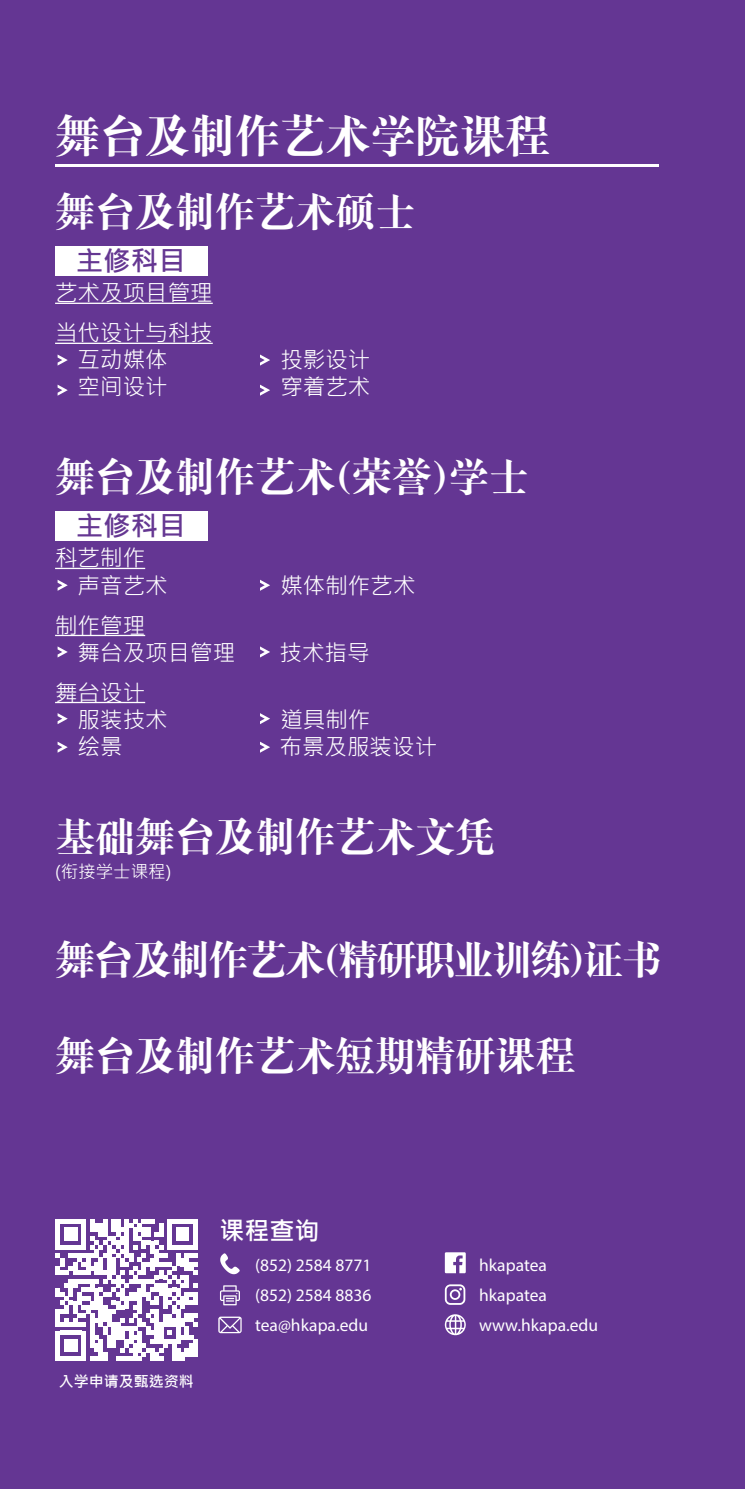
<style>
.page{position:relative;width:745px;height:1489px;background:#fff}
.page>*{position:absolute;margin:0;border:0;box-sizing:border-box;transform-origin:0 0}
.t1{font:45px "GEETYPE Da Biao Song GBT Flash";color:#fff}
.t2{font:40px "GEETYPE Da Biao Song GBT Flash";color:#fff}
.t3{font:40px "GEETYPE Da Biao Song GBT Flash";letter-spacing:-.04em;color:#fff}
.t4{font:27.5px "Microsoft Jheng Hei UI Bold";color:#653792}
.t5{font:25px "Microsoft Jheng Hei UI Bold";color:#fff}
.t6{font:22.5px/27px "Microsoft Jheng Hei UI Regular";color:#fff}
.t7{font:17.5px/30px "Myriad Pro";color:#fff;text-align:justify}
.t8{font:17.5px "Microsoft Jheng Hei UI Regular";color:#fff}
.t9{font:15px "Microsoft Jheng Hei UI Bold";color:#fff}
</style>
<div class="page">
<div style="left:0;top:0;width:744px;height:1488px;background:#643693"></div>
<svg style="left:220px;top:1253px;width:19px;height:21px"></svg>
<svg style="left:220px;top:1285px;width:20px;height:20px"></svg>
<svg style="left:218px;top:1316px;width:23px;height:17px"></svg>
<svg style="left:444px;top:1314px;width:21px;height:21px"></svg>
<svg style="left:444px;top:1252px;width:21px;height:21px"></svg>
<svg style="left:444px;top:1284px;width:21px;height:20px"></svg>
<svg style="left:56px;top:1219px;width:141px;height:141px"></svg>
<div style="left:55px;top:246px;width:152px;height:29px;background:#fff"></div>
<div style="left:55px;top:511px;width:152px;height:30px;background:#fff"></div>
<hr style="left:55px;top:164px;width:603px;height:2px;background:#fff">
<hr style="left:55px;top:302px;width:158px;height:2px;background:#fff">
<hr style="left:55px;top:342px;width:158px;height:2px;background:#fff">
<hr style="left:55px;top:567px;width:90px;height:2px;background:#fff">
<hr style="left:55px;top:634px;width:90px;height:2px;background:#fff">
<hr style="left:55px;top:701px;width:90px;height:2px;background:#fff">
<svg style="left:58px;top:354px;width:10px;height:11px"></svg>
<svg style="left:58px;top:385px;width:10px;height:10px"></svg>
<svg style="left:260px;top:354px;width:10px;height:11px"></svg>
<svg style="left:260px;top:384px;width:10px;height:11px"></svg>
<svg style="left:58px;top:580px;width:10px;height:10px"></svg>
<svg style="left:58px;top:646px;width:10px;height:11px"></svg>
<svg style="left:58px;top:713px;width:10px;height:11px"></svg>
<svg style="left:260px;top:579px;width:10px;height:11px"></svg>
<svg style="left:260px;top:646px;width:10px;height:11px"></svg>
<svg style="left:260px;top:713px;width:10px;height:11px"></svg>
<svg style="left:58px;top:742px;width:10px;height:10px"></svg>
<svg style="left:260px;top:741px;width:10px;height:11px"></svg>
<h1 class="t1" style="left:55px;top:113px;width:496px">舞台及制作艺术学院课程</h1>
<h2 class="t2" style="left:55px;top:192px;width:361px">舞台及制作艺术硕士</h2>
<p class="t4" style="left:76px;top:244px;width:111px">主修科目</p>
<p class="t6" style="left:55px;top:273px;width:159px;line-height:40px">艺术及项目管理当代设计与科技</p>
<p class="t6" style="left:78px;top:346px;width:91px">互动媒体</p>
<p class="t6" style="left:280px;top:346px;width:91px">投影设计</p>
<p class="t6" style="left:78px;top:373px;width:91px">空间设计</p>
<p class="t6" style="left:280px;top:373px;width:91px">穿着艺术</p>
<h2 class="t2" style="left:55px;top:457px;width:475px">舞台及制作艺术(荣誉)学士</h2>
<p class="t4" style="left:76px;top:509px;width:111px">主修科目</p>
<p class="t6" style="left:78px;top:544px;width:91px;text-indent:-22px">科艺制作声音艺术</p>
<p class="t6" style="left:280px;top:571px;width:136px">媒体制作艺术</p>
<p class="t6" style="left:78px;top:611px;width:159px;text-indent:-22px">制作管理<br>舞台及项目管理</p>
<p class="t6" style="left:78px;top:678px;width:91px;text-indent:-22px">舞台设计服装技术</p>
<p class="t6" style="left:279px;top:638px;width:91px">技术指导</p>
<p class="t6" style="left:280px;top:705px;width:91px">道具制作</p>
<p class="t6" style="left:78px;top:732px;width:46px">绘景</p>
<p class="t6" style="left:279px;top:732px;width:159px">布景及服装设计</p>
<h2 class="t2" style="left:55px;top:816px;width:441px">基础舞台及制作艺术文凭</h2>
<p class="t8" style="left:55px;top:860px;width:118px">(衔接学士课程)</p>
<h2 class="t3" style="left:55px;top:939px;width:608px">舞台及制作艺术(精研职业训练)证书</h2>
<h2 class="t2" style="left:55px;top:1035px;width:521px">舞台及制作艺术短期精研课程</h2>
<p class="t5" style="left:219px;top:1214px;width:101px">课程查询</p>
<p class="t9" style="left:59px;top:1372px;width:137px">入学申请及甄选资料</p>
<p class="t7" style="left:255px;top:1249px;width:118px">(852) 2584 8771 (852) 2584 8836 tea@hkapa.edu</p>
<p class="t7" style="left:478px;top:1249px;width:120px;text-align:left">hkapatea hkapatea www.hkapa.edu</p>
</div>
